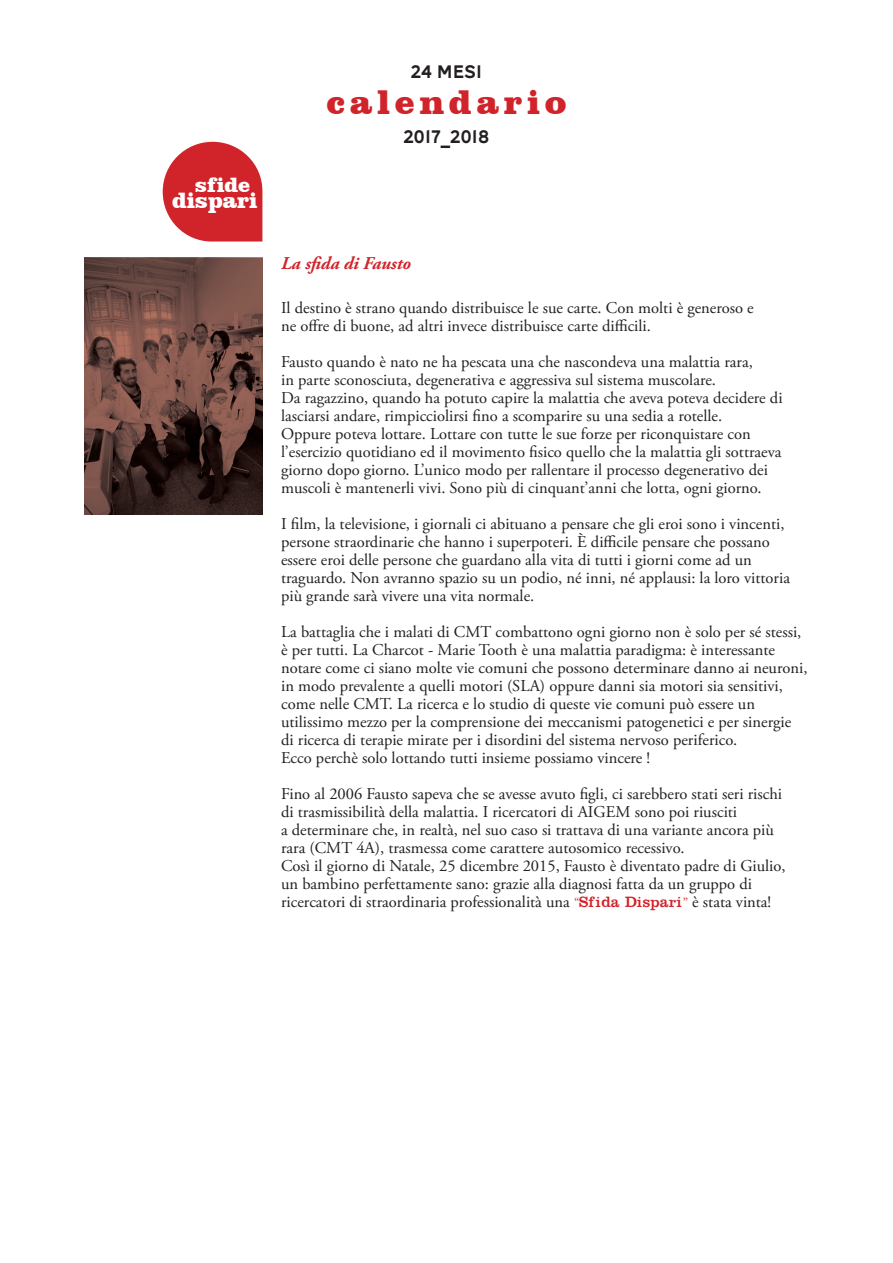
<style>
.page{position:relative;width:893px;height:1263px;background:#fff}
.page>*{position:absolute;margin:0;border:0;box-sizing:border-box;transform-origin:0 0}
.t1{font:900 35.25px "Clarendon BT";letter-spacing:.14em;color:#d1232a}
.t2{font:900 22.8px "Clarendon BT";color:#fff}
.t3{font:900 21.3px "Clarendon BT";color:#fff}
.t4{font:18.75px "AW Conqueror Carved One";color:#231f20}
.t5{font:italic 700 18px "Adobe Garamond Pro";color:#d1232a}
.t6{font:16.5px/18px "Adobe Garamond Pro";color:#231f20}
.s1{font-size:13.5px;color:#d1232a}
.s2{font-family:"Clarendon";font-weight:700;font-size:13.5px;color:#d1232a}
</style>
<div class="page">
<img style="left:84px;top:257px;width:178px;height:258px">
<svg style="left:163px;top:142px;width:99px;height:99px;background:#d7444a"></svg>
<p class="t3" style="left:195px;top:172px;width:57px">sfide</p>
<p class="t2" style="left:172px;top:186px;width:87px">dispari</p>
<p class="t4" style="left:411px;top:63px;width:73px">24 MESI</p>
<p class="t1" style="left:326px;top:80px;width:242px">calendario</p>
<p class="t4" style="left:404px;top:129px;width:87px">2017_2018</p>
<p class="t5" style="left:281px;top:253px;width:131px">La sfida di Fausto</p>
<p class="t6" style="left:281px;top:299px;width:474px">Il destino è strano quando distribuisce le sue carte. Con molti è generoso e</p>
<p class="t6" style="left:281px;top:317px;width:371px">ne offre di buone, ad altri invece distribuisce carte difficili.</p>
<p class="t6" style="left:281px;top:353px;width:473px">Fausto quando è nato ne ha pescata una che nascondeva una malattia rara,</p>
<p class="t6" style="left:281px;top:371px;width:436px">in parte sconosciuta, degenerativa e aggressiva sul sistema muscolare.</p>
<p class="t6" style="left:281px;top:389px;width:503px">Da ragazzino, quando ha potuto capire la malattia che aveva poteva decidere di lasciarsi andare, rimpicciolirsi fino a scomparire su una sedia a rotelle.</p>
<p class="t6" style="left:281px;top:425px;width:471px">Oppure poteva lottare. Lottare con tutte le sue forze per riconquistare con</p>
<p class="t6" style="left:281px;top:443px;width:502px">l’esercizio quotidiano ed il movimento fisico quello che la malattia gli sottraeva giorno dopo giorno. L’unico modo per rallentare il processo degenerativo dei</p>
<p class="t6" style="left:281px;top:479px;width:482px">muscoli è mantenerli vivi. Sono più di cinquant’anni che lotta, ogni giorno.</p>
<p class="t6" style="left:281px;top:515px;width:505px">I film, la televisione, i giornali ci abituano a pensare che gli eroi sono i vincenti, persone straordinarie che hanno i superpoteri. È difficile pensare che possano</p>
<p class="t6" style="left:281px;top:551px;width:472px">essere eroi delle persone che guardano alla vita di tutti i giorni come ad un</p>
<p class="t6" style="left:281px;top:569px;width:510px">traguardo. Non avranno spazio su un podio, né inni, né applausi: la loro vittoria più grande sarà vivere una vita normale.</p>
<p class="t6" style="left:281px;top:623px;width:528px">La battaglia che i malati di CMT combattono ogni giorno non è solo per sé stessi, è per tutti. La Charcot - Marie Tooth è una malattia paradigma: è interessante notare come ci siano molte vie comuni che possono determinare danno ai neuroni,</p>
<p class="t6" style="left:281px;top:677px;width:503px">in modo prevalente a quelli motori (SLA) oppure danni sia motori sia sensitivi, come nelle CMT. La ricerca e lo studio di queste vie comuni può essere un</p>
<p class="t6" style="left:281px;top:713px;width:512px">utilissimo mezzo per la comprensione dei meccanismi patogenetici e per sinergie</p>
<p class="t6" style="left:281px;top:731px;width:458px">di ricerca di terapie mirate per i disordini del sistema nervoso periferico.</p>
<p class="t6" style="left:281px;top:749px;width:371px">Ecco perchè solo lottando tutti insieme possiamo vincere !</p>
<p class="t6" style="left:281px;top:785px;width:503px">Fino al 2006 Fausto sapeva che se avesse avuto figli, ci sarebbero stati seri rischi</p>
<p class="t6" style="left:281px;top:803px;width:458px">di trasmissibilità della malattia. I ricercatori di AIGEM sono poi riusciti</p>
<p class="t6" style="left:281px;top:821px;width:494px">a determinare che, in realtà, nel suo caso si trattava di una variante ancora più</p>
<p class="t6" style="left:281px;top:839px;width:405px">rara (CMT 4A), trasmessa come carattere autosomico recessivo.</p>
<p class="t6" style="left:281px;top:857px;width:506px">Così il giorno di Natale, 25 dicembre 2015, Fausto è diventato padre di Giulio,</p>
<p class="t6" style="left:281px;top:875px;width:472px">un bambino perfettamente sano: grazie alla diagnosi fatta da un gruppo di</p>
<p class="t6" style="left:281px;top:893px;width:492px">ricercatori di straordinaria professionalità una <span class="s1">“</span><span class="s2">Sfida Dispari</span><span class="s1">”</span> è stata vinta!</p>
</div>
